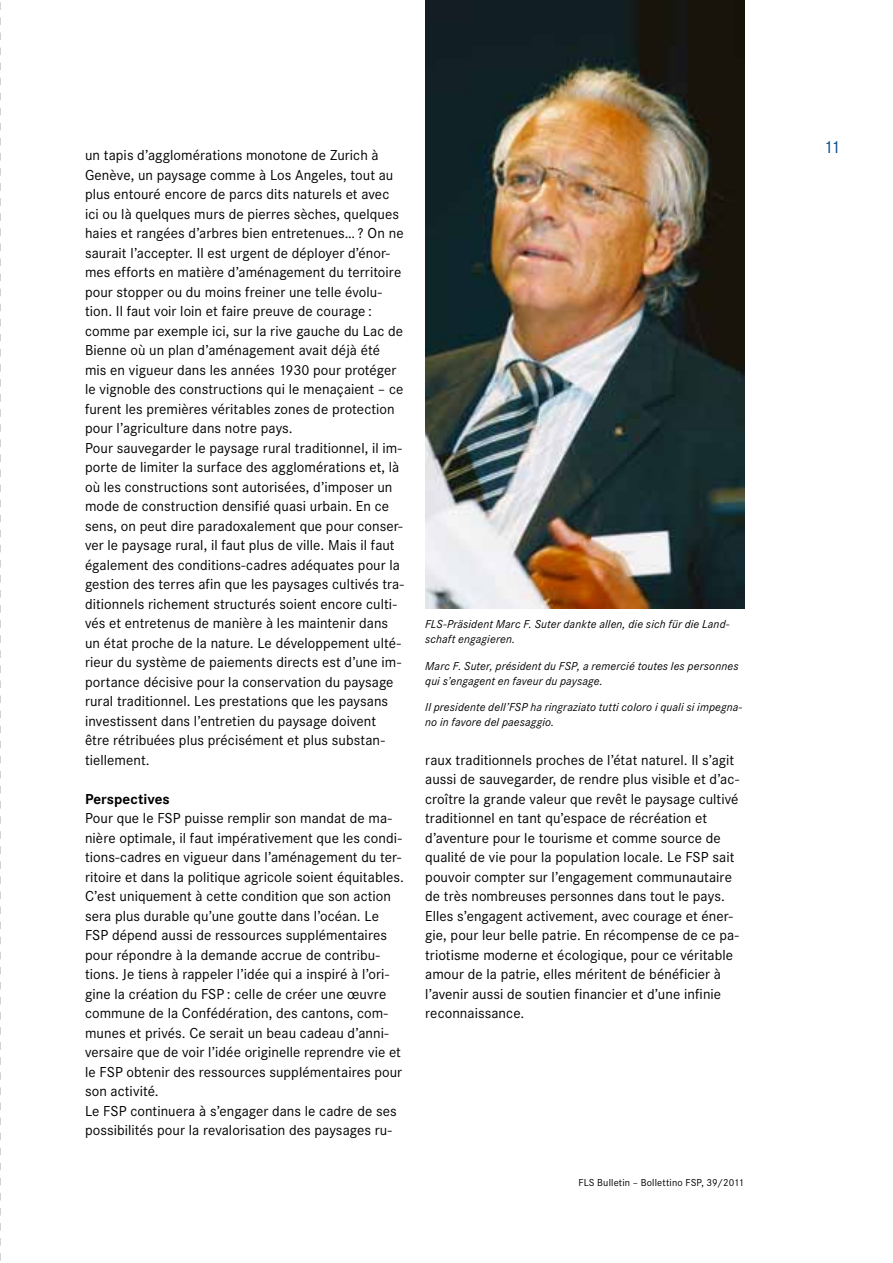
<style>
.page{position:relative;width:893px;height:1263px;background:#fff}
.page>*{position:absolute;margin:0;border:0;box-sizing:border-box;transform-origin:0 0}
.t1{font:18px "Corporate S";color:#004987}
.t2{font:15px/19.5px "Corporate S";letter-spacing:.005em;color:#000}
.t3{font:700 15px "Corporate S";letter-spacing:.005em;color:#000}
.t4{font:italic 12px/15px "Corporate S";letter-spacing:.01em;color:#000}
.t5{font:10.5px "Corporate S";letter-spacing:.015em;color:#000}
</style>
<div class="page">
<img style="left:425px;top:0;width:319px;height:609px">
<svg style="left:0;top:2px;width:1px;height:1259px"></svg>
<p class="t2" style="left:85px;top:146px;width:320px">un tapis d’agglomérations monotone de Zurich à Genève, un paysage comme à Los Angeles, tout au plus entouré encore de parcs dits naturels et avec ici ou là quelques murs de pierres sèches, quelques haies et rangées d’arbres bien entretenues… ? On ne saurait l’accepter. Il est urgent de déployer d’énor&shy;mes efforts en matière d’aménagement du territoire pour stopper ou du moins freiner une telle évolu&shy;tion. Il faut voir loin et faire preuve de courage : comme par exemple ici, sur la rive gauche du Lac de Bienne où un plan d’aménagement avait déjà été mis en vigueur dans les années 1930 pour protéger le vignoble des constructions qui le menaçaient – ce furent les premières véritables zones de protection pour l’agriculture dans notre pays.<br>Pour sauvegarder le paysage rural traditionnel, il im&shy;porte de limiter la surface des agglomérations et, là où les constructions sont autorisées, d’imposer un mode de construction densifié quasi urbain. En ce sens, on peut dire paradoxalement que pour conser&shy;ver le paysage rural, il faut plus de ville. Mais il faut également des conditions-cadres adéquates pour la gestion des terres afin que les paysages cultivés tra&shy;ditionnels richement structurés soient encore culti&shy;vés et entretenus de manière à les maintenir dans un état proche de la nature. Le développement ulté&shy;rieur du système de paiements directs est d’une im&shy;portance décisive pour la conservation du paysage rural traditionnel. Les prestations que les paysans investissent dans l’entretien du paysage doivent être rétribuées plus précisément et plus substan&shy;tiellement.</p>
<p class="t3" style="left:85px;top:790px;width:86px">Perspectives</p>
<p class="t2" style="left:85px;top:809px;width:320px">Pour que le FSP puisse remplir son mandat de ma&shy;nière optimale, il faut impérativement que les condi&shy;tions-cadres en vigueur dans l’aménagement du ter&shy;ritoire et dans la politique agricole soient équitables.<br>C’est uniquement à cette condition que son action sera plus durable qu’une goutte dans l’océan. Le FSP dépend aussi de ressources supplémentaires pour répondre à la demande accrue de contribu&shy;tions. Je tiens à rappeler l’idée qui a inspiré à l’ori&shy;gine la création du FSP : celle de créer une œuvre commune de la Confédération, des cantons, com&shy;munes et privés. Ce serait un beau cadeau d’anni&shy;versaire que de voir l’idée originelle reprendre vie et le FSP obtenir des ressources supplémentaires pour son activité.<br>Le FSP continuera à s’engager dans le cadre de ses possibilités pour la revalorisation des paysages ru-</p>
<p class="t4" style="left:425px;top:617px;width:306px">FLS-Präsident Marc F. Suter dankte allen, die sich für die Land&shy;schaft engagieren.</p>
<p class="t4" style="left:425px;top:658px;width:315px">Marc F. Suter, président du FSP, a remercié toutes les personnes qui s’engagent en faveur du paysage.</p>
<p class="t4" style="left:425px;top:699px;width:319px">Il presidente dell’FSP ha ringraziato tutti coloro i quali si impegna&shy;no in favore del paesaggio.</p>
<p class="t2" style="left:425px;top:750px;width:315px">raux traditionnels proches de l’état naturel. Il s’agit aussi de sauvegarder, de rendre plus visible et d’ac&shy;croître la grande valeur que revêt le paysage cultivé traditionnel en tant qu’espace de récréation et d’aventure pour le tourisme et comme source de qualité de vie pour la population locale. Le FSP sait pouvoir compter sur l’engagement communautaire de très nombreuses personnes dans tout le pays.<br>Elles s’engagent activement, avec courage et éner&shy;gie, pour leur belle patrie. En récompense de ce pa&shy;triotisme moderne et écologique, pour ce véritable amour de la patrie, elles méritent de bénéficier à l’avenir aussi de soutien financier et d’une infinie reconnaissance.</p>
<p class="t5" style="left:578px;top:1176px;width:167px">FLS Bulletin – Bollettino FSP, 39/2011</p>
<p class="t1" style="left:823px;top:137px;width:19px">11</p>
</div>
